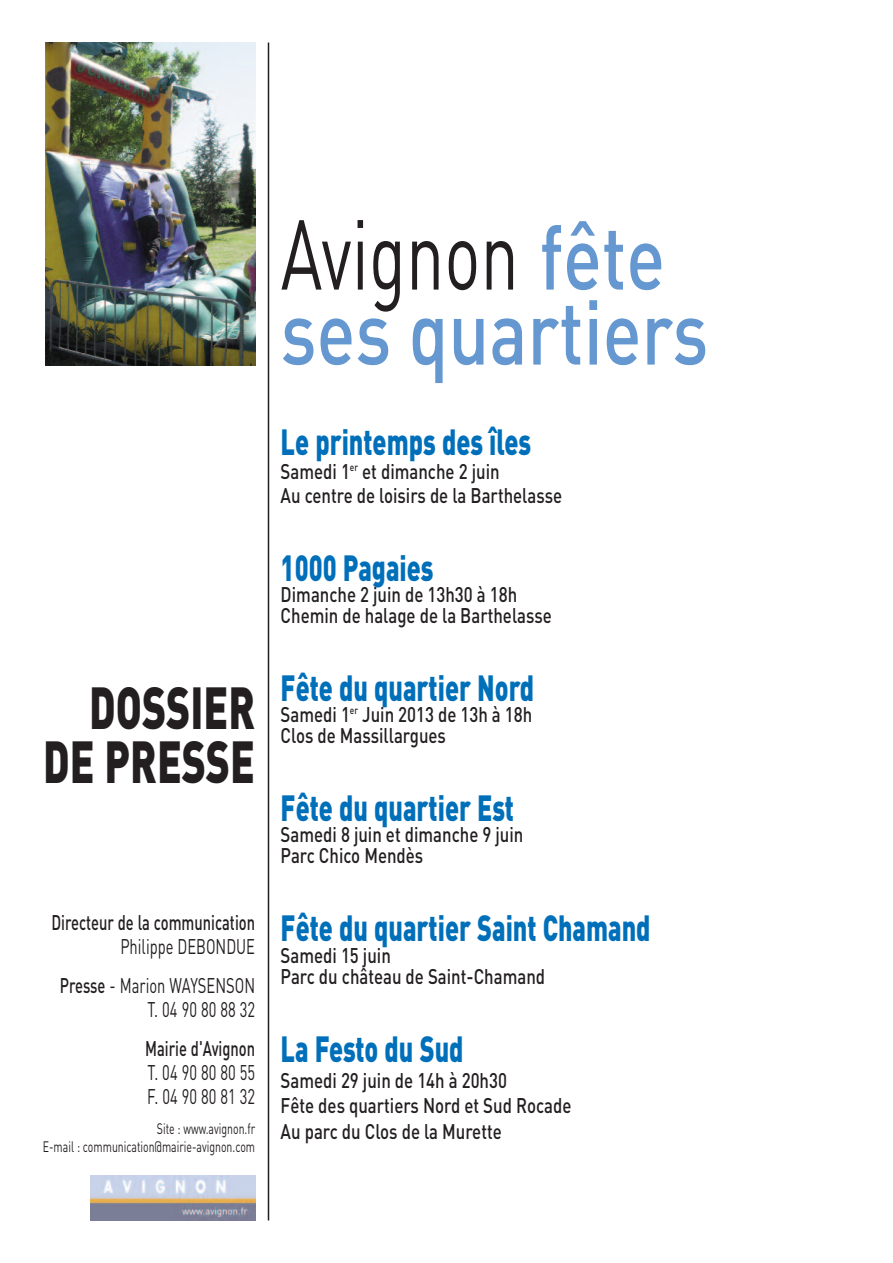
<style>
.page{position:relative;width:893px;height:1263px;background:#fff}
.page>*{position:absolute;margin:0;border:0;box-sizing:border-box;transform-origin:0 0}
.t1{font:97.5px "DIN";color:#231f20;scale:.7 1}
.t2{font:500 90px "DIN";color:#6597d0;scale:.8 1}
.t3{font:900 58.5px/54px "DIN";color:#231f20;text-align:right;scale:.7 1}
.t4{font:900 36px "DIN";color:#006fba;scale:.7 1}
.t5{font:500 21px/21px "DIN";color:#231f20;scale:.8 1}
.t6{font:21px/39px "DIN";color:#231f20;text-align:right;scale:.7 1}
.t7{font:500 21px "DIN";color:#231f20;scale:.7 1}
.t8{font:15px/18px "DIN";color:#231f20;text-align:right;scale:.7 1}
.s1{font-weight:500}
.s2{font-weight:500;font-size:90px;color:#6597d0}
</style>
<div class="page">
<img style="left:45px;top:43px;width:210px;height:323px">
<img style="left:91px;top:1175px;width:164px;height:45px">
<hr style="left:268px;top:43px;width:1px;height:1177px;background:#231f20">
<h3 class="t3" style="left:43px;top:686px;width:304px">DOSSIER<br>DE PRESSE</h3>
<p class="t7" style="left:51px;top:914px;width:292px">Directeur de la communication</p>
<p class="t6" style="left:60px;top:927px;width:280px">Philippe DEBONDUE<br><span class="s1">Presse</span> - Marion WAYSENSON</p>
<p class="t6" style="left:147px;top:990px;width:155px">T. 04 90 80 88 32</p>
<p class="t7" style="left:145px;top:1040px;width:159px">Mairie d'Avignon</p>
<p class="t6" style="left:147px;top:1060px;width:156px;line-height:24px;text-align:left">T. 04 90 80 80 55<br>F. 04 90 80 81 32</p>
<p class="t8" style="left:43px;top:1119px;width:305px">Site : www.avignon.fr<br>E-mail : communication@mairie-avignon.com</p>
<h1 class="t1" style="left:281px;top:199px;width:551px">Avignon <span class="s2">fête</span></h1>
<h2 class="t2" style="left:281px;top:300px;width:536px">ses quartiers</h2>
<h3 class="t4" style="left:281px;top:429px;width:360px">Le printemps des îles</h3>
<p class="t5" style="left:281px;top:461px;width:353px;line-height:24px">Samedi 1<sup>er</sup> et dimanche 2 juin<br>Au centre de loisirs de la Barthelasse</p>
<h3 class="t4" style="left:281px;top:555px;width:220px">1000 Pagaies</h3>
<p class="t5" style="left:281px;top:586px;width:341px">Dimanche 2 juin de 13h30 à 18h<br>Chemin de halage de la Barthelasse</p>
<h3 class="t4" style="left:281px;top:675px;width:364px">Fête du quartier Nord</h3>
<p class="t5" style="left:281px;top:706px;width:316px">Samedi 1<sup>er</sup> Juin 2013 de 13h à 18h<br>Clos de Massillargues</p>
<h3 class="t4" style="left:281px;top:795px;width:335px">Fête du quartier Est</h3>
<p class="t5" style="left:281px;top:826px;width:305px">Samedi 8 juin et dimanche 9 juin<br>Parc Chico Mendès</p>
<h3 class="t4" style="left:281px;top:915px;width:530px">Fête du quartier Saint Chamand</h3>
<p class="t5" style="left:281px;top:947px;width:332px">Samedi 15 juin<br>Parc du château de Saint-Chamand</p>
<h3 class="t4" style="left:281px;top:1036px;width:263px">La Festo du Sud</h3>
<p class="t5" style="left:281px;top:1069px;width:365px;line-height:25.5px">Samedi 29 juin de 14h à 20h30<br>Fête des quartiers Nord et Sud Rocade<br>Au parc du Clos de la Murette</p>
</div>
